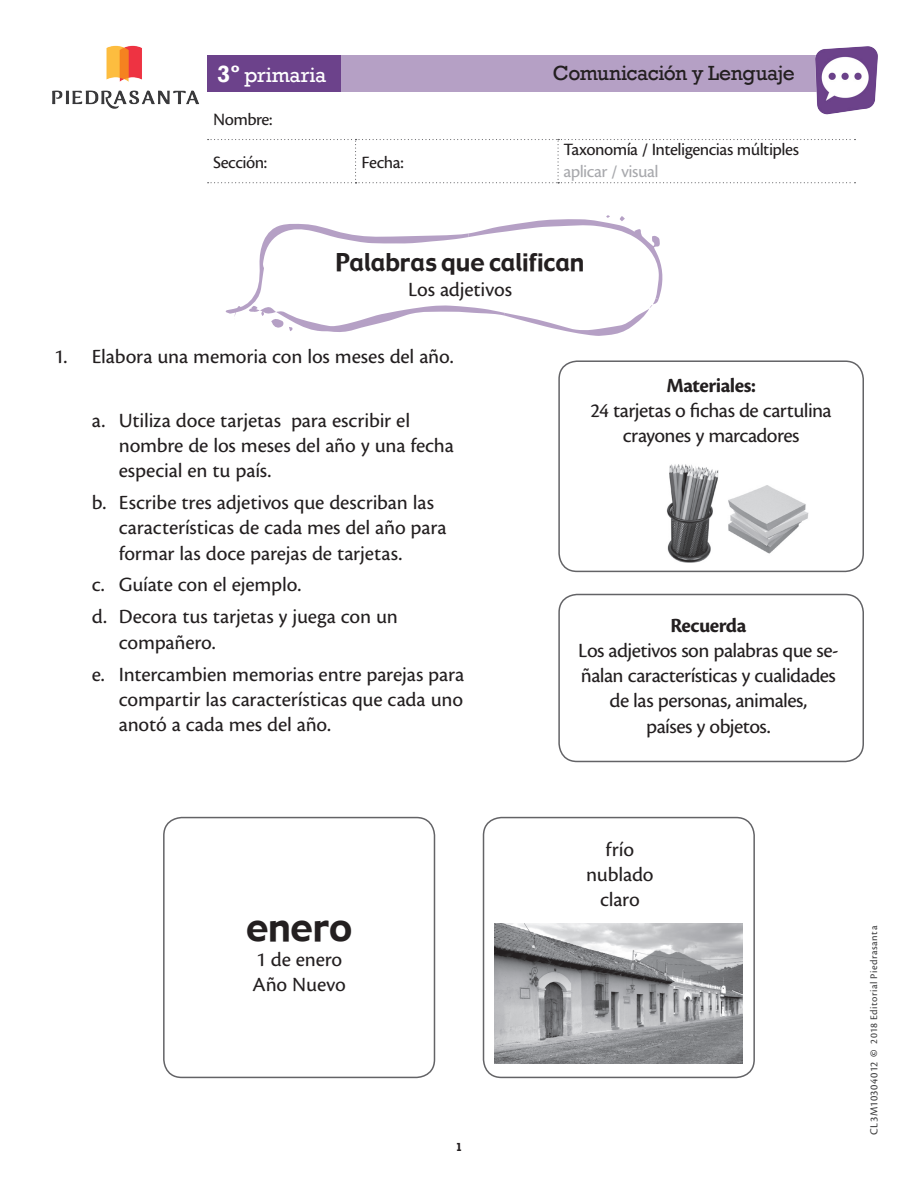
<style>
.page{position:relative;width:918px;height:1188px;background:#fff}
.page>*{position:absolute;margin:0;border:0;box-sizing:border-box;transform-origin:0 0}
.Tit_1y2{font:37.5px "Gadget";letter-spacing:-.005em;color:#231f20}
.Tit_1y2-2{font:24px "Gadget";color:#231f20}
.Curso_NG{font:21px/25.2px "Cronos Pro Capt";letter-spacing:-.01em;color:#231f20}
.Curso_NG-2{font:21px/25.2px "Cronos Pro Capt";letter-spacing:-.03em;color:#231f20;text-align:center}
.Tit_1y2-3{font:21px "Cronos Pro Capt";letter-spacing:-.01em;color:#231f20}
.Comunicacion{font:21px "Cronos Pro Capt";letter-spacing:-.01em;color:#231f20}
.t1{font:21px "Rockwell";letter-spacing:-.02em;color:#231f20}
.t2{font:700 21px "Cronos Pro";letter-spacing:-.025em;color:#231f20}
.t3{font:21px "Rockwell";letter-spacing:-.005em;color:#fff}
.Nombre_alumno{font:18px "Cronos Pro Capt";letter-spacing:-.03em;color:#231f20}
.Nombre_alumno-2{font:18px "Cronos Pro Capt";letter-spacing:-.03em;color:#a8a9ad}
.No__pagina{font:700 12px "Rockwell";color:#231f20}
._2014_Editorial_Pie{font:10.5px "Cronos Pro Capt";letter-spacing:.04em;color:#3e3e3f}
.s1{font-weight:700;font-size:24px}
.s2{font-size:11.25px}
.s3{font-family:"Cronos Pro";font-weight:700}
</style>
<div class="page">
<svg style="left:207px;top:55px;width:603px;height:37px;background:#a48bb8"></svg>
<svg style="left:208px;top:139px;width:648px;height:44px"></svg>
<img style="left:52px;top:45px;width:147px;height:64px">
<img style="left:810px;top:46px;width:68px;height:69px">
<div style="left:558px;top:594px;width:306px;height:168px;border:2px solid #636366;border-radius:18px"></div>
<div style="left:558px;top:360px;width:306px;height:212px;border:2px solid #636366;border-radius:18px"></div>
<svg style="left:226px;top:215px;width:437px;height:121px"></svg>
<div style="left:163px;top:817px;width:272px;height:261px;border:2px solid #636366;border-radius:18px"></div>
<div style="left:483px;top:817px;width:272px;height:261px;border:2px solid #636366;border-radius:18px"></div>
<img style="left:728px;top:485px;width:81px;height:69px">
<img style="left:666px;top:464px;width:53px;height:99px">
<img style="left:495px;top:923px;width:248px;height:141px">
<p class="t3" style="left:217px;top:63px;width:111px"><span class="s1">3º</span> primaria</p>
<p class="t1" style="left:553px;top:61px;width:244px">Comunicación y Lenguaje</p>
<p class="Nombre_alumno" style="left:213px;top:109px;width:61px">Nombre:</p>
<p class="Nombre_alumno" style="left:213px;top:152px;width:56px">Sección:</p>
<p class="Nombre_alumno" style="left:362px;top:152px;width:44px">Fecha:</p>
<p class="Nombre_alumno" style="left:563px;top:139px;width:237px">Taxonomía / Inteligencias múltiples</p>
<p class="Nombre_alumno-2" style="left:563px;top:161px;width:97px">aplicar / visual</p>
<p class="Tit_1y2-2" style="left:336px;top:247px;width:250px">Palabras que califican</p>
<p class="Tit_1y2-3" style="left:408px;top:278px;width:106px">Los adjetivos</p>
<p class="Comunicacion" style="left:54px;top:344px;width:401px">1. Elabora una memoria con los meses del año.</p>
<p class="Curso_NG" style="left:119px;top:408px;width:337px;text-indent:-27px">a. Utiliza doce tarjetas para escribir el nombre de los meses del año y una fecha especial en tu país.</p>
<p class="Curso_NG" style="left:119px;top:490px;width:330px;text-indent:-27px">b. Escribe tres adjetivos que describan las características de cada mes del año para formar las doce parejas de tarjetas.</p>
<p class="Curso_NG" style="left:92px;top:572px;width:211px">c. Guíate con el ejemplo.</p>
<p class="Curso_NG" style="left:119px;top:604px;width:281px;text-indent:-27px">d. Decora tus tarjetas y juega con un compañero.</p>
<p class="Curso_NG" style="left:119px;top:662px;width:347px;text-align:justify;text-indent:-27px">e. Intercambien memorias entre parejas para compartir las características que cada uno anotó a cada mes del año.</p>
<p class="t2" style="left:667px;top:373px;width:91px">Materiales:</p>
<p class="Curso_NG-2" style="left:591px;top:398px;width:243px">24 tarjetas o fichas de cartulina</p>
<p class="Curso_NG-2" style="left:623px;top:423px;width:178px">crayones y marcadores</p>
<p class="t2" style="left:670px;top:613px;width:78px">Recuerda</p>
<p class="Curso_NG-2" style="left:578px;top:638px;width:262px">Los adjetivos son palabras que se&shy;ñalan características y cualidades de las personas, animales,<br>países y objetos.</p>
<p class="Tit_1y2" style="left:246px;top:903px;width:108px">enero</p>
<p class="Tit_1y2-3" style="left:256px;top:948px;width:88px">1 de enero</p>
<p class="Tit_1y2-3" style="left:253px;top:973px;width:95px">Año Nuevo</p>
<p class="No__pagina" style="left:456px;top:1139px;width:8px">1</p>
<p class="Tit_1y2-3" style="left:606px;top:837px;width:30px">frío</p>
<p class="Tit_1y2-3" style="left:586px;top:863px;width:69px">nublado</p>
<p class="Tit_1y2-3" style="left:600px;top:888px;width:41px">claro</p>
<p class="_2014_Editorial_Pie" style="left:868px;top:1135px;width:210px;rotate:-90deg"><span class="s2">CL3M10304012</span> <span class="s3">©</span> 2018 Editorial Piedrasanta</p>
</div>
